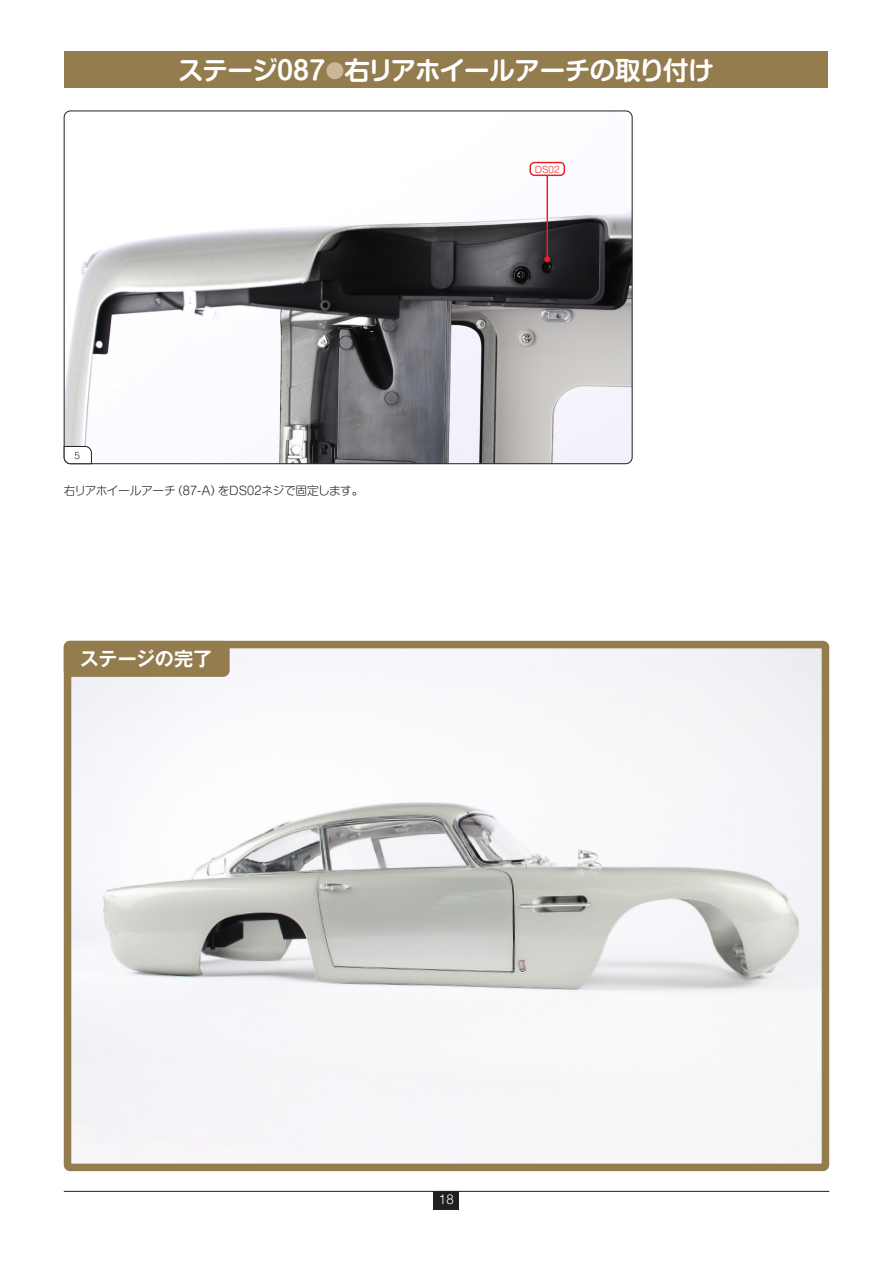
<style>
.page{position:relative;width:893px;height:1263px;background:#fff}
.page>*{position:absolute;margin:0;border:0;box-sizing:border-box;transform-origin:0 0}
.t1{font:700 25.5px "Shin M Go Pr 6 N De";letter-spacing:-.02em;color:#fff}
.t2{font:700 19.2px "Gothic MB101 Pr 6 De";letter-spacing:-.005em;color:#fff}
.t3{font:300 12px "Shin M Go Pro";color:#fff}
.Body_Copy{font:300 11.7px "Shin M Go Pr 6";letter-spacing:-.025em;color:#231f20}
.t4{font:300 9px "Shin M Go Pro";color:#ee1d23}
.t5{font:300 9px "Shin M Go Pro";color:#231f20}
.s1{font-size:19.2px;color:#c8b798}
</style>
<div class="page">
<hr style="left:64px;top:1191px;width:765px;height:1px;background:#231f20">
<div style="left:434px;top:1191px;width:25px;height:18px;background:#231f20"></div>
<div style="left:65px;top:51px;width:763px;height:37px;background:#937c4d"></div>
<img style="left:64px;top:111px;width:568px;height:353px">
<svg style="left:63px;top:446px;width:29px;height:18px"></svg>
<img style="left:73px;top:650px;width:747px;height:512px">
<div style="left:64px;top:641px;width:765px;height:530px;border:8px solid #937c4d;border-radius:3px"></div>
<hr style="left:547px;top:176px;width:1px;height:83px;background:#ee1d23">
<svg style="left:544px;top:256px;width:6px;height:6px"></svg>
<div style="left:530px;top:163px;width:34px;height:12px;background:#fff;border-radius:4px"></div>
<div style="left:529px;top:162px;width:36px;height:14px;border:2px solid #ee1d23;border-radius:4px"></div>
<div style="left:64px;top:641px;width:166px;height:36px;background:#937c4d;border-radius:6px"></div>
<p class="t1" style="left:178px;top:49px;width:537px">ステージ087<span class="s1">●</span>右リアホイールアーチの取り付け</p>
<p class="t5" style="left:75px;top:448px;width:7px">5</p>
<p class="Body_Copy" style="left:64px;top:481px;width:301px">右リアホイールアーチ（87-A）をDS02ネジで固定します。</p>
<p class="t2" style="left:80px;top:643px;width:134px">ステージの完了</p>
<p class="t4" style="left:535px;top:162px;width:26px">DS02</p>
<p class="t3" style="left:439px;top:1189px;width:16px">18</p>
</div>
